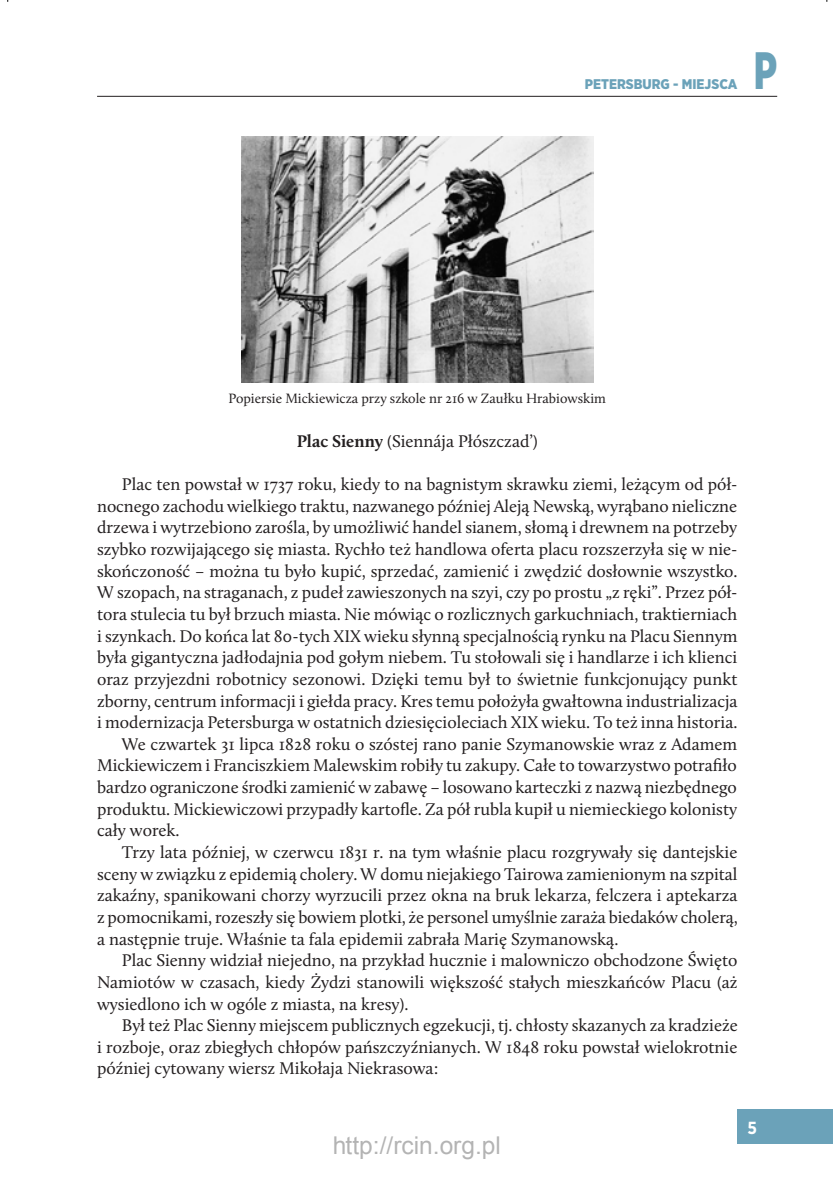
<style>
.page{position:relative;width:833px;height:1189px;background:#fff}
.page>*{position:absolute;margin:0;border:0;box-sizing:border-box;transform-origin:0 0}
.t1{font:900 52.5px "Gotham Narrow";color:#6ba2b9;scale:.75 1}
.t2{font:24.5px "Arial";color:rgb(0 0 0/.3)}
.t3{font:17.5px "Calluna";color:#231f20}
.t4{font:700 17.5px "Gotham Narrow";color:#fff}
.t5{font:14px "Calluna";color:#231f20}
.t6{font:900 14px "Gotham Narrow";color:#6ba2b9}
.s1{font-weight:700}
</style>
<div class="page">
<hr style="left:97px;top:96px;width:680px;height:1px;background:#231f20">
<div style="left:737px;top:1109px;width:95px;height:34px;background:#6ba2b9"></div>
<img style="left:241px;top:136px;width:352px;height:247px">
<p class="t6" style="left:585px;top:75px;width:154px">PETERSBURG - MIEJSCA</p>
<h1 class="t1" style="left:753px;top:36px;width:33px">P</h1>
<p class="t5" style="left:228px;top:390px;width:379px">Popiersie Mickiewicza przy szkole nr 216 w Zaułku Hrabiowskim</p>
<p class="t3" style="left:297px;top:430px;width:242px"><span class="s1">Plac Sienny</span> (Siennája Płószczad’)</p>
<p class="t3" style="left:122px;top:473px;width:617px">Plac ten powstał w 1737 roku, kiedy to na bagnistym skrawku ziemi, leżącym od pół-</p>
<p class="t3" style="left:97px;top:495px;width:641px">nocnego zachodu wielkiego traktu, nazwanego później Aleją Newską, wyrąbano nieliczne</p>
<p class="t3" style="left:97px;top:517px;width:641px">drzewa i wytrzebiono zarośla, by umożliwić handel sianem, słomą i drewnem na potrzeby</p>
<p class="t3" style="left:97px;top:538px;width:641px">szybko rozwijającego się miasta. Rychło też handlowa oferta placu rozszerzyła się w nie-</p>
<p class="t3" style="left:97px;top:560px;width:641px">skończoność – można tu było kupić, sprzedać, zamienić i zwędzić dosłownie wszystko.</p>
<p class="t3" style="left:97px;top:581px;width:641px">W szopach, na straganach, z pudeł zawieszonych na szyi, czy po prostu „z ręki”. Przez pół-</p>
<p class="t3" style="left:97px;top:603px;width:641px">tora stulecia tu był brzuch miasta. Nie mówiąc o rozlicznych garkuchniach, traktierniach</p>
<p class="t3" style="left:97px;top:625px;width:642px">i szynkach. Do końca lat 80-tych XIX wieku słynną specjalnością rynku na Placu Siennym</p>
<p class="t3" style="left:97px;top:646px;width:641px">była gigantyczna jadłodajnia pod gołym niebem. Tu stołowali się i handlarze i ich klienci</p>
<p class="t3" style="left:97px;top:668px;width:641px">oraz przyjezdni robotnicy sezonowi. Dzięki temu był to świetnie funkcjonujący punkt</p>
<p class="t3" style="left:97px;top:690px;width:642px">zborny, centrum informacji i giełda pracy. Kres temu położyła gwałtowna industrializacja</p>
<p class="t3" style="left:97px;top:711px;width:641px">i modernizacja Petersburga w ostatnich dziesięcioleciach XIX wieku. To też inna historia.</p>
<p class="t3" style="left:122px;top:733px;width:617px">We czwartek 31 lipca 1828 roku o szóstej rano panie Szymanowskie wraz z Adamem</p>
<p class="t3" style="left:97px;top:755px;width:641px">Mickiewiczem i Franciszkiem Malewskim robiły tu zakupy. Całe to towarzystwo potrafiło</p>
<p class="t3" style="left:97px;top:776px;width:641px">bardzo ograniczone środki zamienić w zabawę – losowano karteczki z nazwą niezbędnego</p>
<p class="t3" style="left:97px;top:798px;width:641px">produktu. Mickiewiczowi przypadły kartofle. Za pół rubla kupił u niemieckiego kolonisty</p>
<p class="t3" style="left:97px;top:819px;width:84px">cały worek.</p>
<p class="t3" style="left:122px;top:841px;width:617px">Trzy lata później, w czerwcu 1831 r. na tym właśnie placu rozgrywały się dantejskie</p>
<p class="t3" style="left:97px;top:863px;width:642px">sceny w związku z epidemią cholery. W domu niejakiego Tairowa zamienionym na szpital</p>
<p class="t3" style="left:97px;top:884px;width:641px">zakaźny, spanikowani chorzy wyrzucili przez okna na bruk lekarza, felczera i aptekarza</p>
<p class="t3" style="left:97px;top:906px;width:642px">z pomocnikami, rozeszły się bowiem plotki, że personel umyślnie zaraża biedaków cholerą,</p>
<p class="t3" style="left:97px;top:928px;width:522px">a następnie truje. Właśnie ta fala epidemii zabrała Marię Szymanowską.</p>
<p class="t3" style="left:122px;top:949px;width:617px">Plac Sienny widział niejedno, na przykład hucznie i malowniczo obchodzone Święto</p>
<p class="t3" style="left:97px;top:971px;width:641px">Namiotów w czasach, kiedy Żydzi stanowili większość stałych mieszkańców Placu (aż</p>
<p class="t3" style="left:97px;top:992px;width:313px">wysiedlono ich w ogóle z miasta, na kresy).</p>
<p class="t3" style="left:122px;top:1014px;width:617px">Był też Plac Sienny miejscem publicznych egzekucji, tj. chłosty skazanych za kradzieże</p>
<p class="t3" style="left:97px;top:1036px;width:641px">i rozboje, oraz zbiegłych chłopów pańszczyźnianych. W 1848 roku powstał wielokrotnie</p>
<p class="t3" style="left:97px;top:1057px;width:343px">później cytowany wiersz Mikołaja Niekrasowa:</p>
<h2 class="t2" style="left:332px;top:1129px;width:170px">http://rcin.org.pl</h2>
<p class="t4" style="left:747px;top:1116px;width:11px">5</p>
</div>
